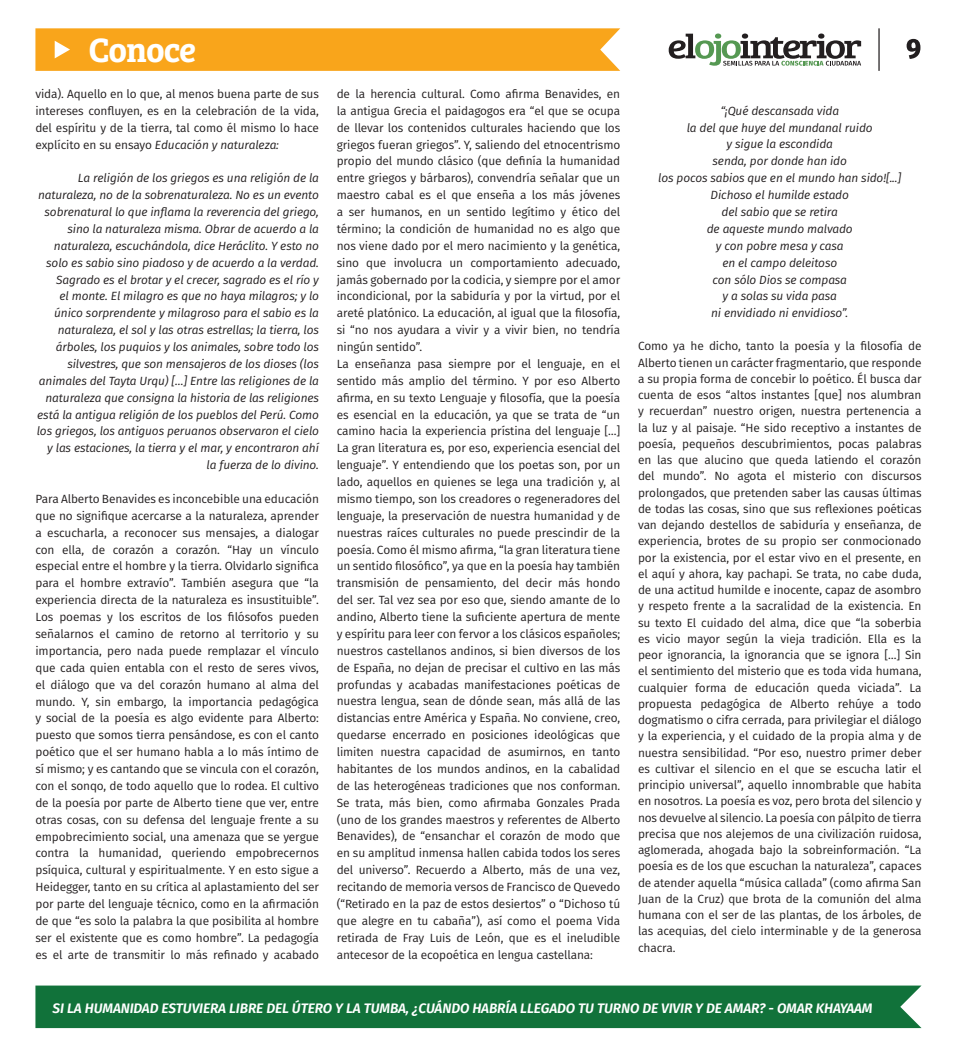
<style>
.page{position:relative;width:957px;height:1049px;background:#fff}
.page>*{position:absolute;margin:0;border:0;box-sizing:border-box;transform-origin:0 0}
.t1{font:600 35px "Bree Serif";letter-spacing:-.025em;color:#fff}
.t2{font:italic 600 13.75px "Fira Sans";letter-spacing:-.01em;color:#fff}
.t3{font:11.88px/16.9px "Fira Sans";letter-spacing:-.01em;color:#231f20;text-align:justify}
.t4{font:italic 11.88px/16.9px "Fira Sans";letter-spacing:-.01em;color:#231f20;text-align:right}
.s1{font-style:italic}
</style>
<div class="page">
<svg style="left:668px;top:34px;width:193px;height:32px"></svg>
<hr style="left:878px;top:28px;width:1px;height:43px;background:#231f20">
<div style="left:35px;top:985px;width:886px;height:43px;background:#11723a"></div>
<svg style="left:35px;top:28px;width:585px;height:43px"></svg>
<svg style="left:906px;top:39px;width:14px;height:20px"></svg>
<h1 class="t1" style="left:89px;top:23px;width:109px">Conoce</h1>
<p class="t3" style="left:35px;top:85px;width:285px">vida). Aquello en lo que, al menos buena parte de sus intereses confluyen, es en la celebración de la vida, del espíritu y de la tierra, tal como él mismo lo hace explícito en su ensayo <span class="s1">Educación y naturaleza:</span></p>
<p class="t4" style="left:37px;top:170px;width:284px">La religión de los griegos es una religión de la naturaleza, no de la sobrenaturaleza. No es un evento sobrenatural lo que inflama la reverencia del griego, sino la naturaleza misma. Obrar de acuerdo a la naturaleza, escuchándola, dice Heráclito. Y esto no solo es sabio sino piadoso y de acuerdo a la verdad.<br>Sagrado es el brotar y el crecer, sagrado es el río y<br>el monte. El milagro es que no haya milagros; y lo único sorprendente y milagroso para el sabio es la naturaleza, el sol y las otras estrellas; la tierra, los árboles, los puquios y los animales, sobre todo los silvestres, que son mensajeros de los dioses (los animales del Tayta Urqu) […] Entre las religiones de la naturaleza que consigna la historia de las religiones está la antigua religión de los pueblos del Perú. Como los griegos, los antiguos peruanos observaron el cielo y las estaciones, la tierra y el mar, y encontraron ahí la fuerza de lo divino.</p>
<p class="t3" style="left:35px;top:490px;width:285px">Para Alberto Benavides es inconcebible una educación que no signifique acercarse a la naturaleza, aprender a escucharla, a reconocer sus mensajes, a dialogar con ella, de corazón a corazón. “Hay un vínculo especial entre el hombre y la tierra. Olvidarlo significa para el hombre extravío”. También asegura que “la experiencia directa de la naturaleza es insustituible”.<br>Los poemas y los escritos de los filósofos pueden señalarnos el camino de retorno al territorio y su importancia, pero nada puede remplazar el vínculo que cada quien entabla con el resto de seres vivos, el diálogo que va del corazón humano al alma del mundo. Y, sin embargo, la importancia pedagógica y social de la poesía es algo evidente para Alberto: puesto que somos tierra pensándose, es con el canto poético que el ser humano habla a lo más íntimo de sí mismo; y es cantando que se vincula con el corazón, con el sonqo, de todo aquello que lo rodea. El cultivo de la poesía por parte de Alberto tiene que ver, entre otras cosas, con su defensa del lenguaje frente a su empobrecimiento social, una amenaza que se yergue contra la humanidad, queriendo empobrecernos psíquica, cultural y espiritualmente. Y en esto sigue a Heidegger, tanto en su crítica al aplastamiento del ser por parte del lenguaje técnico, como en la afirmación de que “es solo la palabra la que posibilita al hombre ser el existente que es como hombre”. La pedagogía es el arte de transmitir lo más refinado y acabado</p>
<p class="t3" style="left:337px;top:85px;width:285px;text-align:left">de la herencia cultural. Como afirma Benavides, en la antigua Grecia el paidagogos era “el que se ocupa de llevar los contenidos culturales haciendo que los griegos fueran griegos”. Y, saliendo del etnocentrismo propio del mundo clásico (que definía la humanidad entre griegos y bárbaros), convendría señalar que un maestro cabal es el que enseña a los más jóvenes a ser humanos, en un sentido legítimo y ético del término; la condición de humanidad no es algo que nos viene dado por el mero nacimiento y la genética, sino que involucra un comportamiento adecuado, jamás gobernado por la codicia, y siempre por el amor incondicional, por la sabiduría y por la virtud, por el areté platónico. La educación, al igual que la filosofía, si “no nos ayudara a vivir y a vivir bien, no tendría ningún sentido”.<br>La enseñanza pasa siempre por el lenguaje, en el sentido más amplio del término. Y por eso Alberto afirma, en su texto Lenguaje y filosofía, que la poesía es esencial en la educación, ya que se trata de “un camino hacia la experiencia prístina del lenguaje […] La gran literatura es, por eso, experiencia esencial del lenguaje”. Y entendiendo que los poetas son, por un lado, aquellos en quienes se lega una tradición y, al mismo tiempo, son los creadores o regeneradores del lenguaje, la preservación de nuestra humanidad y de nuestras raíces culturales no puede prescindir de la poesía. Como él mismo afirma, “la gran literatura tiene un sentido filosófico”, ya que en la poesía hay también transmisión de pensamiento, del decir más hondo del ser. Tal vez sea por eso que, siendo amante de lo andino, Alberto tiene la suficiente apertura de mente y espíritu para leer con fervor a los clásicos españoles; nuestros castellanos andinos, si bien diversos de los de España, no dejan de precisar el cultivo en las más profundas y acabadas manifestaciones poéticas de nuestra lengua, sean de dónde sean, más allá de las distancias entre América y España. No conviene, creo, quedarse encerrado en posiciones ideológicas que limiten nuestra capacidad de asumirnos, en tanto habitantes de los mundos andinos, en la cabalidad de las heterogéneas tradiciones que nos conforman.<br>Se trata, más bien, como afirmaba Gonzales Prada (uno de los grandes maestros y referentes de Alberto Benavides), de “ensanchar el corazón de modo que en su amplitud inmensa hallen cabida todos los seres del universo”. Recuerdo a Alberto, más de una vez, recitando de memoria versos de Francisco de Quevedo (“Retirado en la paz de estos desiertos” o “Dichoso tú que alegre en tu cabaña”), así como el poema Vida retirada de Fray Luis de León, que es el ineludible antecesor de la ecopoética en lengua castellana:</p>
<p class="t4" style="left:658px;top:102px;width:245px;text-align:center">“¡Qué descansada vida<br>la del que huye del mundanal ruido<br>y sigue la escondida<br>senda, por donde han ido<br>los pocos sabios que en el mundo han sido![...]<br>Dichoso el humilde estado<br>del sabio que se retira<br>de aqueste mundo malvado<br>y con pobre mesa y casa<br>en el campo deleitoso<br>con sólo Dios se compasa<br>y a solas su vida pasa<br>ni envidiado ni envidioso”.</p>
<p class="t3" style="left:638px;top:338px;width:285px;line-height:16.2px">Como ya he dicho, tanto la poesía y la filosofía de Alberto tienen un carácter fragmentario, que responde a su propia forma de concebir lo poético. Él busca dar cuenta de esos “altos instantes [que] nos alumbran y recuerdan” nuestro origen, nuestra pertenencia a la luz y al paisaje. “He sido receptivo a instantes de poesía, pequeños descubrimientos, pocas palabras en las que alucino que queda latiendo el corazón del mundo”. No agota el misterio con discursos prolongados, que pretenden saber las causas últimas de todas las cosas, sino que sus reflexiones poéticas van dejando destellos de sabiduría y enseñanza, de experiencia, brotes de su propio ser conmocionado por la existencia, por el estar vivo en el presente, en el aquí y ahora, kay pachapi. Se trata, no cabe duda, de una actitud humilde e inocente, capaz de asombro y respeto frente a la sacralidad de la existencia. En su texto El cuidado del alma, dice que “la soberbia es vicio mayor según la vieja tradición. Ella es la peor ignorancia, la ignorancia que se ignora […] Sin el sentimiento del misterio que es toda vida humana, cualquier forma de educación queda viciada”. La propuesta pedagógica de Alberto rehúye a todo dogmatismo o cifra cerrada, para privilegiar el diálogo y la experiencia, y el cuidado de la propia alma y de nuestra sensibilidad. “Por eso, nuestro primer deber es cultivar el silencio en el que se escucha latir el principio universal”, aquello innombrable que habita en nosotros. La poesía es voz, pero brota del silencio y nos devuelve al silencio. La poesía con pálpito de tierra precisa que nos alejemos de una civilización ruidosa, aglomerada, ahogada bajo la sobreinformación. “La poesía es de los que escuchan la naturaleza”, capaces de atender aquella “música callada” (como afirma San Juan de la Cruz) que brota de la comunión del alma humana con el ser de las plantas, de los árboles, de las acequias, del cielo interminable y de la generosa chacra.</p>
<p class="t2" style="left:53px;top:998px;width:821px">SI LA HUMANIDAD ESTUVIERA LIBRE DEL ÚTERO Y LA TUMBA, ¿CUÁNDO HABRÍA LLEGADO TU TURNO DE VIVIR Y DE AMAR? - OMAR KHAYAAM</p>
</div>
